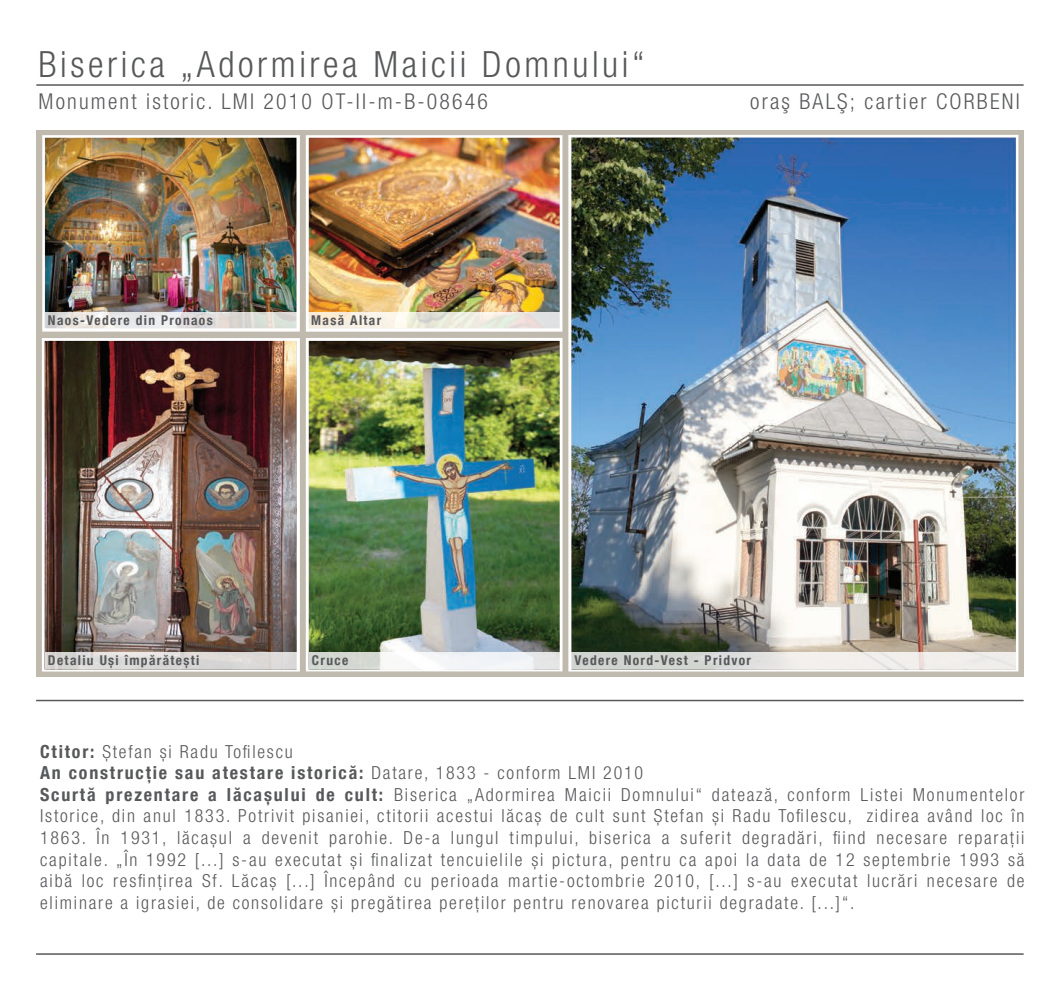
<style>
.page{position:relative;width:1060px;height:992px;background:#fff}
.page>*{position:absolute;margin:0;border:0;box-sizing:border-box;transform-origin:0 0}
.t1{font:300 condensed 36.15px "Helvetica Neue LT Com";letter-spacing:.1em;color:#57585a}
.t2{font:300 condensed 21.9px "Helvetica Neue LT Com";letter-spacing:.1em;color:#57585a}
.t3{font:300 condensed 18px/21.6px "Helvetica Neue LT Com";letter-spacing:.1em;color:#57585a}
.t4{font:700 condensed 13.5px "Helvetica Neue LT Com";letter-spacing:.1em;color:#57585a}
.s1{font-weight:700}
</style>
<div class="page">
<img style="left:36px;top:84px;width:988px;height:618px">
<svg style="left:571px;top:652px;width:444px;height:17px;background:#e3e3e0"></svg>
<svg style="left:45px;top:652px;width:252px;height:17px;background:#dbd9d7"></svg>
<svg style="left:309px;top:652px;width:252px;height:17px"></svg>
<svg style="left:308px;top:312px;width:252px;height:17px;background:#efebe0"></svg>
<svg style="left:45px;top:312px;width:252px;height:17px;background:#e4e2e0"></svg>
<hr style="left:36px;top:953px;width:988px;height:2px;background:#57585a">
<h1 class="t1" style="left:39px;top:43px;width:608px">Biserica „Adormirea Maicii Domnului“</h1>
<p class="t2" style="left:39px;top:89px;width:451px">Monument istoric. LMI 2010 OT-II-m-B-08646</p>
<p class="t2" style="left:750px;top:89px;width:271px">oraş BALŞ; cartier CORBENI</p>
<p class="t4" style="left:48px;top:312px;width:166px">Naos-Vedere din Pronaos</p>
<p class="t4" style="left:311px;top:312px;width:71px">Masă Altar</p>
<p class="t4" style="left:48px;top:652px;width:153px">Detaliu Uși împărătești</p>
<p class="t4" style="left:312px;top:652px;width:38px">Cruce</p>
<p class="t4" style="left:574px;top:652px;width:178px">Vedere Nord-Vest - Pridvor</p>
<p class="t3" style="left:40px;top:740px;width:986px"><span class="s1">Ctitor:</span> Ștefan și Radu Tofilescu<br><span class="s1">An construcție sau atestare istorică:</span> Datare, 1833 - conform LMI 2010<br><span class="s1">Scurtă prezentare a lăcașului de cult:</span> Biserica „Adormirea Maicii Domnului“ datează, conform Listei Monumentelor Istorice, din anul 1833. Potrivit pisaniei, ctitorii acestui lăcaș de cult sunt Ștefan și Radu Tofilescu, zidirea având loc în 1863. În 1931, lăcașul a devenit parohie. De-a lungul timpului, biserica a suferit degradări, fiind necesare reparații capitale. „În 1992 [...] s-au executat și finalizat tencuielile și pictura, pentru ca apoi la data de 12 septembrie 1993 să aibă loc resfințirea Sf. Lăcaș [...] Începând cu perioada martie-octombrie 2010, [...] s-au executat lucrări necesare de eliminare a igrasiei, de consolidare și pregătirea pereților pentru renovarea picturii degradate. [...]“.</p>
</div>
